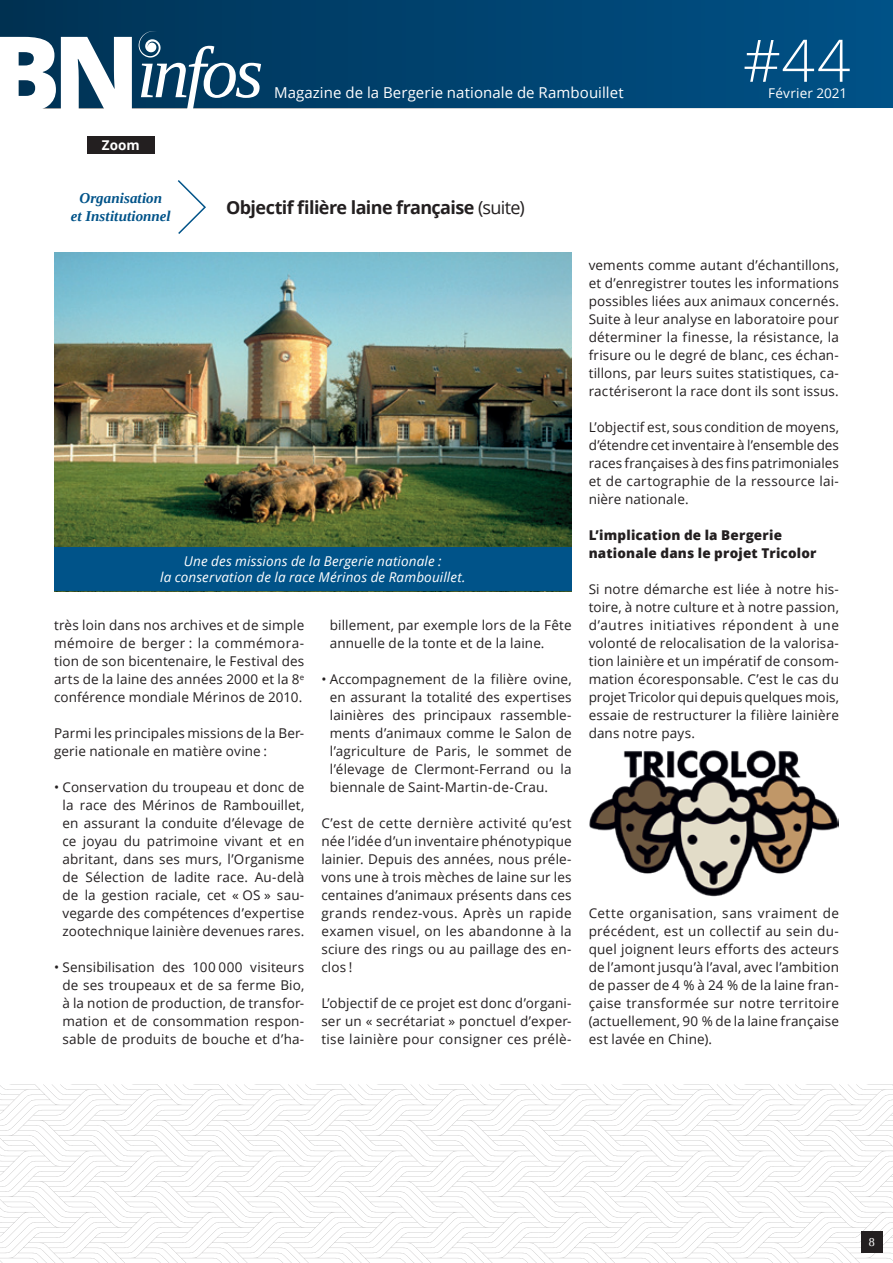
<style>
.page{position:relative;width:893px;height:1263px;background:#fff}
.page>*{position:absolute;margin:0;border:0;box-sizing:border-box;transform-origin:0 0}
.t1{font:800 104.55px "Open Sans";color:#fff}
.t2{font:300 58.5px "Open Sans";color:#fff}
.t3{font:700 18px "Open Sans";letter-spacing:-.035em;color:#231f20}
.t4{font:15px "Open Sans";letter-spacing:.005em;color:#fff}
.t5{font:italic 700 15px/18px "Tinos";letter-spacing:.005em;color:#005389;text-align:center}
.t6{font:13.5px/18px "Open Sans";letter-spacing:.01em;color:#231f20;text-align:justify}
.t7{font:italic 13.5px/16.5px "Open Sans";letter-spacing:.01em;color:#fff;text-align:center}
.t8{font:800 13.5px/18px "Open Sans";letter-spacing:.015em;color:#231f20}
.t9{font:13.5px "Open Sans";letter-spacing:.005em;color:#fff}
.t10{font:700 13.5px "Open Sans";color:#fff}
.t11{font:12px "Tinos";color:#fff}
.s1{font-weight:400}
</style>
<div class="page">
<svg style="left:0;top:1084px;width:893px;height:179px"></svg>
<div style="left:861px;top:1231px;width:21px;height:21px;background:#231f20"></div>
<div style="left:0;top:0;width:893px;height:108px;background:linear-gradient(to right,#003254,#005288)"></div>
<svg style="left:139px;top:31px;width:122px;height:78px"></svg>
<div style="left:87px;top:136px;width:68px;height:17px;background:#231f20"></div>
<svg style="left:177px;top:180px;width:29px;height:54px"></svg>
<img style="left:54px;top:252px;width:518px;height:340px">
<div style="left:54px;top:547px;width:518px;height:44px;background:#005389"></div>
<img style="left:589px;top:750px;width:250px;height:146px">
<h1 class="t1" style="left:-10px;top:-6px;width:151px">BN</h1>
<p class="t10" style="left:102px;top:135px;width:39px">Zoom</p>
<p class="t5" style="left:71px;top:189px;width:101px">Organisation<br>et Institutionnel</p>
<p class="t4" style="left:274px;top:82px;width:351px">Magazine de la Bergerie nationale de Rambouillet</p>
<h3 class="t3" style="left:226px;top:195px;width:300px">Objectif filière laine française <span class="s1">(suite)</span></h3>
<h2 class="t2" style="left:743px;top:20px;width:109px">#44</h2>
<p class="t9" style="left:768px;top:84px;width:81px">Février 2021</p>
<p class="t7" style="left:160px;top:552px;width:307px">Une des missions de la Bergerie nationale :<br>la conservation de la race Mérinos de Rambouillet.</p>
<p class="t6" style="left:54px;top:616px;width:252px">très loin dans nos archives et de simple mémoire de berger : la commémora&shy;tion de son bicentenaire, le Festival des arts de la laine des années 2000 et la 8<sup>e </sup>conférence mondiale Mérinos de 2010.</p>
<p class="t6" style="left:54px;top:724px;width:252px">Parmi les principales missions de la Ber&shy;gerie nationale en matière ovine :</p>
<p class="t6" style="left:63px;top:778px;width:243px;text-indent:-9px">• Conservation du troupeau et donc de la race des Mérinos de Rambouillet, en assurant la conduite d’élevage de ce joyau du patrimoine vivant et en abritant, dans ses murs, l’Organisme de Sélection de ladite race. Au-delà de la gestion raciale, cet « OS » sau&shy;vegarde des compétences d’expertise zootechnique lainière devenues rares.</p>
<p class="t6" style="left:63px;top:958px;width:243px;text-indent:-9px">• Sensibilisation des 100 000 visiteurs de ses troupeaux et de sa ferme Bio, à la notion de production, de transfor&shy;mation et de consommation respon&shy;sable de produits de bouche et d’ha-</p>
<p class="t6" style="left:330px;top:616px;width:243px">billement, par exemple lors de la Fête annuelle de la tonte et de la laine.</p>
<p class="t6" style="left:330px;top:670px;width:243px;text-indent:-9px">• Accompagnement de la filière ovine, en assurant la totalité des expertises lainières des principaux rassemble&shy;ments d’animaux comme le Salon de l’agriculture de Paris, le sommet de l’élevage de Clermont-Ferrand ou la biennale de Saint-Martin-de-Crau.</p>
<p class="t6" style="left:321px;top:814px;width:252px">C’est de cette dernière activité qu’est née l’idée d’un inventaire phénotypique lainier. Depuis des années, nous préle&shy;vons une à trois mèches de laine sur les centaines d’animaux présents dans ces grands rendez-vous. Après un rapide examen visuel, on les abandonne à la sciure des rings ou au paillage des en&shy;clos !</p>
<p class="t6" style="left:321px;top:994px;width:252px">L’objectif de ce projet est donc d’organi&shy;ser un « secrétariat » ponctuel d’exper&shy;tise lainière pour consigner ces prélè-</p>
<p class="t6" style="left:589px;top:256px;width:252px">vements comme autant d’échantillons, et d’enregistrer toutes les informations possibles liées aux animaux concernés.<br>Suite à leur analyse en laboratoire pour déterminer la finesse, la résistance, la frisure ou le degré de blanc, ces échan&shy;tillons, par leurs suites statistiques, ca&shy;ractériseront la race dont ils sont issus.</p>
<p class="t6" style="left:589px;top:418px;width:252px">L’objectif est, sous condition de moyens, d’étendre cet inventaire à l’ensemble des races françaises à des fins patrimoniales et de cartographie de la ressource lai&shy;nière nationale.</p>
<p class="t8" style="left:589px;top:525px;width:229px">L’implication de la Bergerie nationale dans le projet Tricolor</p>
<p class="t6" style="left:589px;top:580px;width:252px">Si notre démarche est liée à notre his&shy;toire, à notre culture et à notre passion, d’autres initiatives répondent à une volonté de relocalisation de la valorisa&shy;tion lainière et un impératif de consom&shy;mation écoresponsable. C’est le cas du projet Tricolor qui depuis quelques mois, essaie de restructurer la filière lainière dans notre pays.</p>
<p class="t6" style="left:589px;top:904px;width:252px">Cette organisation, sans vraiment de précédent, est un collectif au sein du&shy;quel joignent leurs efforts des acteurs de l’amont jusqu’à l’aval, avec l’ambition de passer de 4 % à 24 % de la laine fran&shy;çaise transformée sur notre territoire (actuellement, 90 % de la laine française est lavée en Chine).</p>
<p class="t11" style="left:869px;top:1234px;width:7px">8</p>
</div>
